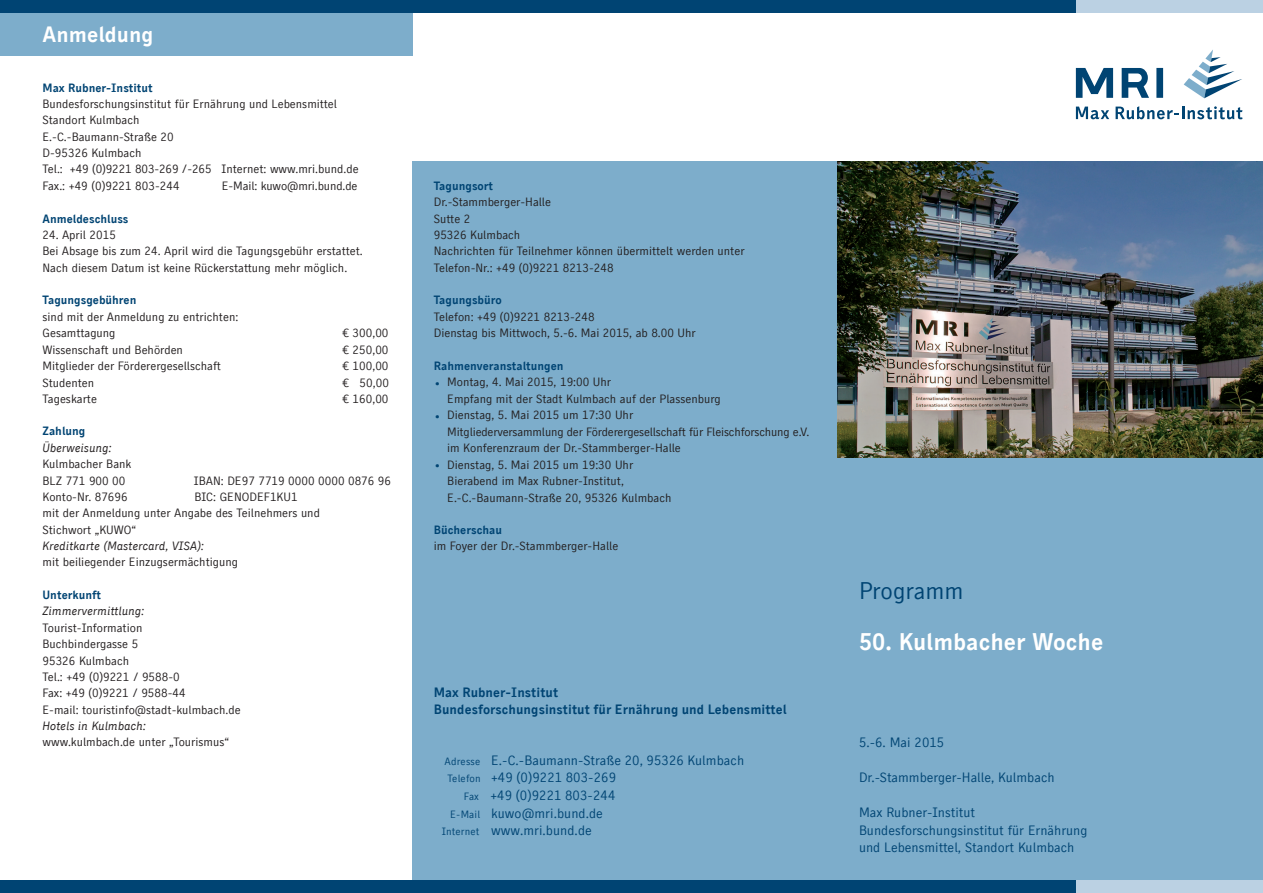
<style>
.page{position:relative;width:1263px;height:893px;background:#fff}
.page>*{position:absolute;margin:0;border:0;box-sizing:border-box;transform-origin:0 0}
.t1{font:24px "Skopex Gothic Bld TF";color:#fff}
.t2{font:24px "Skopex Gothic Reg TF";color:#004473}
.t3{font:22.05px "Skopex Gothic Bld TF";color:#fff}
.t4{font:13.5px/17.7px "Skopex Gothic Reg TF";color:#004473}
.t5{font:13.5px/17.7px "Skopex Gothic Bld TF";letter-spacing:.005em;color:#004473}
.t6{font:12px/16.4px "Skopex Gothic Reg TF";color:#231f20}
.t7{font:12px "Skopex Gothic Bld TF";color:#004473}
.t8{font:12px "Skopex Gothic Reg Ita TF";color:#231f20}
.s1{font-size:22.5px;color:#004473}
.s2{font-size:10.5px}
</style>
<div class="page">
<div style="left:412px;top:162px;width:851px;height:731px;background:#7dadcb"></div>
<div style="left:1076px;top:0;width:187px;height:13px;background:#bbd1e3"></div>
<div style="left:1076px;top:880px;width:187px;height:13px;background:#bbd1e3"></div>
<div style="left:838px;top:0;width:238px;height:13px;background:#004473"></div>
<div style="left:0;top:0;width:838px;height:13px;background:#004473"></div>
<div style="left:0;top:880px;width:838px;height:13px;background:#004473"></div>
<div style="left:838px;top:880px;width:238px;height:13px;background:#004473"></div>
<svg style="left:1184px;top:49px;width:58px;height:49px"></svg>
<div style="left:1156px;top:68px;width:7px;height:30px;background:#004473"></div>
<svg style="left:1076px;top:68px;width:37px;height:30px"></svg>
<svg style="left:1122px;top:68px;width:27px;height:30px"></svg>
<svg style="left:1076px;top:107px;width:33px;height:12px"></svg>
<svg style="left:1115px;top:106px;width:127px;height:13px"></svg>
<img style="left:838px;top:162px;width:425px;height:296px">
<div style="left:0;top:13px;width:412px;height:42px;background:#7dadcb"></div>
<h2 class="t3" style="left:43px;top:21px;width:112px">Anmeldung</h2>
<p class="t7" style="left:43px;top:80px;width:112px">Max Rubner-Institut</p>
<p class="t6" style="left:43px;top:96px;width:318px">Bundesforschungsinstitut für Ernährung und Lebensmittel Standort Kulmbach<br>E.-C.-Baumann-Straße 20<br>D-95326 Kulmbach<br>Tel.: +49 (0)9221 803-269 /-265 Internet: www.mri.bund.de Fax.: +49 (0)9221 803-244</p>
<p class="t6" style="left:222px;top:177px;width:137px">E-Mail: kuwo@mri.bund.de</p>
<p class="t7" style="left:43px;top:211px;width:88px">Anmeldeschluss</p>
<p class="t6" style="left:43px;top:227px;width:322px">24. April 2015<br>Bei Absage bis zum 24. April wird die Tagungsgebühr erstattet.<br>Nach diesem Datum ist keine Rückerstattung mehr möglich.</p>
<p class="t7" style="left:43px;top:293px;width:95px">Tagungsgebühren</p>
<p class="t6" style="left:43px;top:308px;width:197px">sind mit der Anmeldung zu entrichten:<br>Gesamttagung</p>
<p class="t6" style="left:343px;top:325px;width:48px">€ 300,00</p>
<p class="t6" style="left:43px;top:341px;width:142px">Wissenschaft und Behörden</p>
<p class="t6" style="left:343px;top:341px;width:48px">€ 250,00</p>
<p class="t6" style="left:43px;top:358px;width:180px">Mitglieder der Förderergesellschaft</p>
<p class="t6" style="left:343px;top:358px;width:48px">€ 100,00</p>
<p class="t6" style="left:43px;top:374px;width:53px">Studenten</p>
<p class="t6" style="left:343px;top:374px;width:48px">€ 50,00</p>
<p class="t6" style="left:43px;top:391px;width:56px">Tageskarte</p>
<p class="t6" style="left:343px;top:391px;width:48px">€ 160,00</p>
<p class="t7" style="left:43px;top:424px;width:44px">Zahlung</p>
<p class="t8" style="left:43px;top:441px;width:71px">Überweisung:</p>
<p class="t6" style="left:43px;top:456px;width:91px">Kulmbacher Bank<br>BLZ 771 900 00</p>
<p class="t6" style="left:194px;top:472px;width:199px">IBAN: DE97 7719 0000 0000 0876 96</p>
<p class="t6" style="left:43px;top:488px;width:279px;text-indent:152px">BIC: GENODEF1KU1<br>mit der Anmeldung unter Angabe des Teilnehmers und<br>Stichwort „KUWO“</p>
<p class="t8" style="left:43px;top:539px;width:163px">Kreditkarte (Mastercard, VISA):</p>
<p class="t6" style="left:43px;top:554px;width:197px">mit beiliegender Einzugsermächtigung</p>
<p class="t7" style="left:43px;top:588px;width:60px">Unterkunft</p>
<p class="t8" style="left:43px;top:604px;width:103px">Zimmervermittlung:</p>
<p class="t6" style="left:43px;top:619px;width:200px">Tourist-Information<br>Buchbindergasse 5<br>95326 Kulmbach<br>Tel.: +49 (0)9221 / 9588-0<br>Fax: +49 (0)9221 / 9588-44<br>E-mail: touristinfo@stadt-kulmbach.de</p>
<p class="t8" style="left:43px;top:719px;width:105px">Hotels in Kulmbach:</p>
<p class="t6" style="left:43px;top:734px;width:188px">www.kulmbach.de unter „Tourismus“</p>
<p class="t6" style="left:43px;top:488px;width:87px">Konto-Nr. 87696</p>
<p class="t7" style="left:434px;top:179px;width:61px">Tagungsort</p>
<p class="t6" style="left:434px;top:194px;width:312px">Dr.-Stammberger-Halle<br>Sutte 2<br>95326 Kulmbach<br>Nachrichten für Teilnehmer können übermittelt werden unter<br>Telefon-Nr.: +49 (0)9221 8213-248</p>
<p class="t7" style="left:434px;top:293px;width:70px">Tagungsbüro</p>
<p class="t6" style="left:434px;top:308px;width:264px">Telefon: +49 (0)9221 8213-248<br>Dienstag bis Mittwoch, 5.-6. Mai 2015, ab 8.00 Uhr</p>
<p class="t7" style="left:434px;top:359px;width:131px">Rahmenveranstaltungen</p>
<p class="t6" style="left:434px;top:374px;width:179px"><span class="s1">·</span> Montag, 4. Mai 2015, 19:00 Uhr</p>
<p class="t6" style="left:447px;top:391px;width:275px">Empfang mit der Stadt Kulmbach auf der Plassenburg</p>
<p class="t6" style="left:434px;top:407px;width:201px"><span class="s1">·</span> Dienstag, 5. Mai 2015 um 17:30 Uhr</p>
<p class="t6" style="left:447px;top:424px;width:363px">Mitgliederversammlung der Förderergesellschaft für Fleischforschung e.V.</p>
<p class="t6" style="left:447px;top:440px;width:235px">im Konferenzraum der Dr.-Stammberger-Halle</p>
<p class="t6" style="left:434px;top:457px;width:201px"><span class="s1">·</span> Dienstag, 5. Mai 2015 um 19:30 Uhr</p>
<p class="t6" style="left:447px;top:473px;width:178px">Bierabend im Max Rubner-Institut,</p>
<p class="t6" style="left:447px;top:490px;width:226px">E.-C.-Baumann-Straße 20, 95326 Kulmbach</p>
<p class="t7" style="left:434px;top:522px;width:70px">Bücherschau</p>
<p class="t6" style="left:434px;top:538px;width:186px">im Foyer der Dr.-Stammberger-Halle</p>
<p class="t5" style="left:434px;top:683px;width:355px">Max Rubner-Institut<br>Bundesforschungsinstitut für Ernährung und Lebensmittel</p>
<p class="t4" style="left:445px;top:751px;width:301px"><span class="s2">Adresse</span> E.-C.-Baumann-Straße 20, 95326 Kulmbach</p>
<p class="t4" style="left:447px;top:769px;width:170px"><span class="s2">Telefon</span> +49 (0)9221 803-269</p>
<p class="t4" style="left:464px;top:786px;width:153px"><span class="s2">Fax</span> +49 (0)9221 803-244</p>
<p class="t4" style="left:450px;top:804px;width:154px"><span class="s2">E-Mail</span> kuwo@mri.bund.de</p>
<p class="t4" style="left:442px;top:822px;width:152px"><span class="s2">Internet</span> www.mri.bund.de</p>
<h1 class="t2" style="left:859px;top:577px;width:106px">Programm</h1>
<h1 class="t1" style="left:859px;top:628px;width:246px">50. Kulmbacher Woche</h1>
<p class="t4" style="left:859px;top:733px;width:87px">5.-6. Mai 2015</p>
<p class="t4" style="left:859px;top:768px;width:197px">Dr.-Stammberger-Halle, Kulmbach</p>
<p class="t4" style="left:859px;top:803px;width:230px">Max Rubner-Institut<br>Bundesforschungsinstitut für Ernährung und Lebensmittel, Standort Kulmbach</p>
</div>
